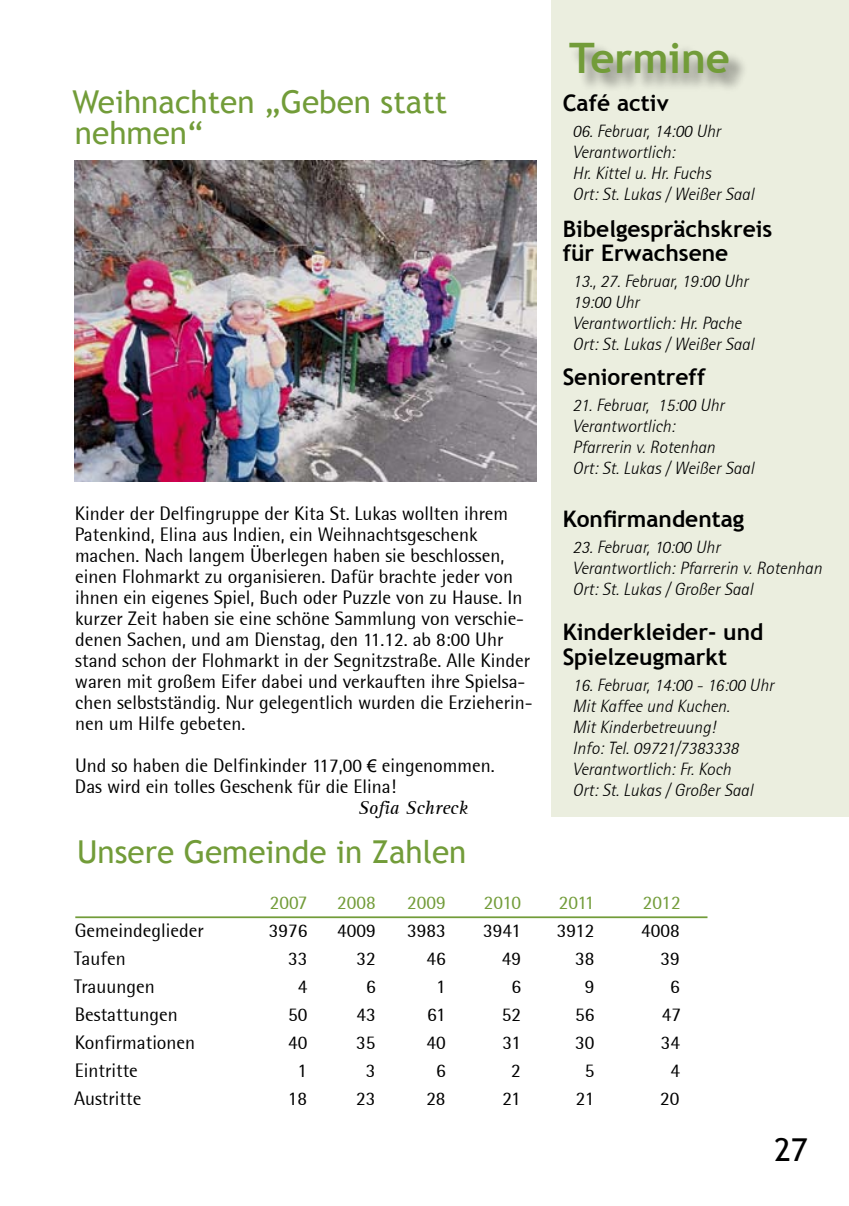
<style>
.page{position:relative;width:849px;height:1206px;background:#fff}
.page>*{position:absolute;margin:0;border:0;box-sizing:border-box;transform-origin:0 0}
.t1{font:700 42px "Trebuchet MS";color:#729c39}
.t2{font:31.5px/31.5px "Trebuchet MS";color:#729c39}
.t3{font:31.5px "Trebuchet MS";color:#000}
.t4{font:700 22.75px/24.5px "Trebuchet MS";color:#000}
.t5{font:19.25px/21px "Rotis Semi Sans";color:#000}
.t6{font:19.25px "Rotis Semi Sans";color:#729c39}
.t7{font:italic 19.25px "Rotis Serif";color:#000}
.t8{font:italic 300 17.5px/21px "Rotis Semi Sans";color:#000}
.s1{font-family:"Arial";font-size:17.5px}
</style>
<div class="page">
<div style="left:551px;top:0;width:297px;height:816px;background:#ebeedf"></div>
<div style="left:568px;top:41px;width:181px;height:53px;background:#000;opacity:.49"></div>
<img style="left:74px;top:160px;width:462px;height:321px">
<hr style="left:75px;top:916px;width:632px;height:2px;background:#729c39">
<h2 class="t2" style="left:72px;top:86px;width:376px">Weihnachten „Geben statt nehmen“</h2>
<p class="t5" style="left:75px;top:503px;width:459px">Kinder der Delfingruppe der Kita St. Lukas wollten ihrem Patenkind, Elina aus Indien, ein Weihnachtsgeschenk machen. Nach langem Überlegen haben sie beschlossen, einen Flohmarkt zu organisieren. Dafür brachte jeder von ihnen ein eigenes Spiel, Buch oder Puzzle von zu Hause. In kurzer Zeit haben sie eine schöne Sammlung von verschie&shy;denen Sachen, und am Dienstag, den 11.12. ab 8:00 Uhr stand schon der Flohmarkt in der Segnitzstraße. Alle Kinder waren mit großem Eifer dabei und verkauften ihre Spielsa&shy;chen selbstständig. Nur gelegentlich wurden die Erzieherin&shy;nen um Hilfe gebeten.</p>
<p class="t5" style="left:75px;top:755px;width:421px">Und so haben die Delfinkinder 117,00 <span class="s1">€</span> eingenommen.<br>Das wird ein tolles Geschenk für die Elina!</p>
<p class="t7" style="left:358px;top:797px;width:111px">Sofia Schreck</p>
<h2 class="t2" style="left:77px;top:836px;width:390px">Unsere Gemeinde in Zahlen</h2>
<h1 class="t1" style="left:569px;top:32px;width:162px">Termine</h1>
<p class="t4" style="left:562px;top:90px;width:107px">Café activ</p>
<p class="t8" style="left:572px;top:120px;width:183px">06. Februar, 14:00 Uhr<br>Verantwortlich:<br>Hr. Kittel u. Hr. Fuchs<br>Ort: St. Lukas / Weißer Saal</p>
<p class="t4" style="left:562px;top:216px;width:211px">Bibelgesprächskreis für Erwachsene</p>
<p class="t8" style="left:572px;top:270px;width:183px">13., 27. Februar, 19:00 Uhr<br>19:00 Uhr<br>Verantwortlich: Hr. Pache<br>Ort: St. Lukas / Weißer Saal</p>
<p class="t4" style="left:562px;top:365px;width:144px">Seniorentreff</p>
<p class="t8" style="left:572px;top:394px;width:183px">21. Februar, 15:00 Uhr<br>Verantwortlich:<br>Pfarrerin v. Rotenhan<br>Ort: St. Lukas / Weißer Saal</p>
<p class="t4" style="left:562px;top:506px;width:183px">Konfirmandentag</p>
<p class="t8" style="left:572px;top:536px;width:250px">23. Februar, 10:00 Uhr<br>Verantwortlich: Pfarrerin v. Rotenhan<br>Ort: St. Lukas / Großer Saal</p>
<p class="t4" style="left:562px;top:619px;width:202px">Kinderkleider- und<br>Spielzeugmarkt</p>
<p class="t8" style="left:572px;top:674px;width:203px">16. Februar, 14:00 - 16:00 Uhr<br>Mit Kaffee und Kuchen.<br>Mit Kinderbetreuung!<br>Info: Tel. 09721/7383338<br>Verantwortlich: Fr. Koch<br>Ort: St. Lukas / Großer Saal</p>
<p class="t6" style="left:270px;top:891px;width:39px">2007</p>
<p class="t6" style="left:337px;top:891px;width:40px">2008</p>
<p class="t6" style="left:407px;top:891px;width:40px">2009</p>
<p class="t6" style="left:483px;top:891px;width:39px">2010</p>
<p class="t6" style="left:558px;top:891px;width:37px">2011</p>
<p class="t6" style="left:642px;top:891px;width:39px">2012</p>
<p class="t5" style="left:75px;top:919px;width:130px">Gemeindeglieder</p>
<p class="t5" style="left:269px;top:919px;width:40px">3976</p>
<p class="t5" style="left:337px;top:919px;width:40px">4009</p>
<p class="t5" style="left:407px;top:919px;width:40px">3983</p>
<p class="t5" style="left:483px;top:919px;width:39px">3941</p>
<p class="t5" style="left:556px;top:919px;width:39px">3912</p>
<p class="t5" style="left:641px;top:919px;width:40px">4008</p>
<p class="t5" style="left:74px;top:947px;width:53px">Taufen</p>
<p class="t5" style="left:288px;top:947px;width:21px">33</p>
<p class="t5" style="left:356px;top:947px;width:21px">32</p>
<p class="t5" style="left:426px;top:947px;width:21px">46</p>
<p class="t5" style="left:501px;top:947px;width:21px">49</p>
<p class="t5" style="left:575px;top:947px;width:21px">38</p>
<p class="t5" style="left:660px;top:947px;width:21px">39</p>
<p class="t5" style="left:74px;top:975px;width:82px">Trauungen</p>
<p class="t5" style="left:297px;top:975px;width:11px">4</p>
<p class="t5" style="left:366px;top:975px;width:11px">6</p>
<p class="t5" style="left:436px;top:975px;width:11px">1</p>
<p class="t5" style="left:511px;top:975px;width:11px">6</p>
<p class="t5" style="left:584px;top:975px;width:11px">9</p>
<p class="t5" style="left:669px;top:975px;width:11px">6</p>
<p class="t5" style="left:75px;top:1003px;width:104px">Bestattungen</p>
<p class="t5" style="left:288px;top:1003px;width:21px">50</p>
<p class="t5" style="left:356px;top:1003px;width:21px">43</p>
<p class="t5" style="left:427px;top:1003px;width:20px">61</p>
<p class="t5" style="left:501px;top:1003px;width:21px">52</p>
<p class="t5" style="left:575px;top:1003px;width:21px">56</p>
<p class="t5" style="left:661px;top:1003px;width:21px">47</p>
<p class="t5" style="left:75px;top:1031px;width:122px">Konfirmationen</p>
<p class="t5" style="left:288px;top:1031px;width:21px">40</p>
<p class="t5" style="left:356px;top:1031px;width:21px">35</p>
<p class="t5" style="left:426px;top:1031px;width:21px">40</p>
<p class="t5" style="left:502px;top:1031px;width:20px">31</p>
<p class="t5" style="left:575px;top:1031px;width:21px">30</p>
<p class="t5" style="left:660px;top:1031px;width:21px">34</p>
<p class="t5" style="left:75px;top:1059px;width:65px">Eintritte</p>
<p class="t5" style="left:297px;top:1059px;width:11px">1</p>
<p class="t5" style="left:366px;top:1059px;width:11px">3</p>
<p class="t5" style="left:436px;top:1059px;width:11px">6</p>
<p class="t5" style="left:511px;top:1059px;width:11px">2</p>
<p class="t5" style="left:584px;top:1059px;width:11px">5</p>
<p class="t5" style="left:670px;top:1059px;width:11px">4</p>
<p class="t5" style="left:74px;top:1087px;width:69px">Austritte</p>
<p class="t5" style="left:288px;top:1087px;width:21px">18</p>
<p class="t5" style="left:356px;top:1087px;width:21px">23</p>
<p class="t5" style="left:426px;top:1087px;width:21px">28</p>
<p class="t5" style="left:502px;top:1087px;width:20px">21</p>
<p class="t5" style="left:575px;top:1087px;width:20px">21</p>
<p class="t5" style="left:660px;top:1087px;width:21px">20</p>
<h2 class="t3" style="left:774px;top:1131px;width:17px">27</h2>
</div>
